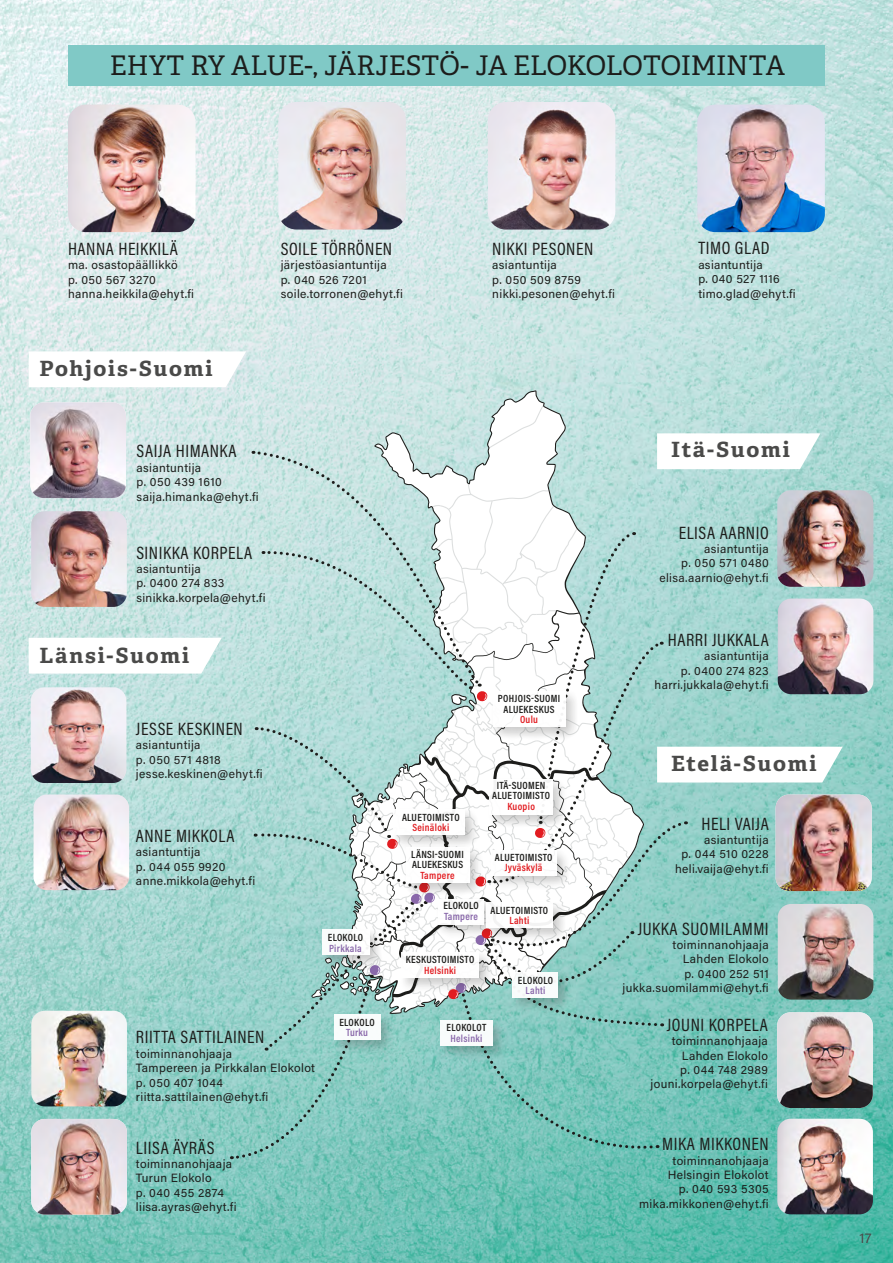
<style>
.page{position:relative;width:893px;height:1263px;background:#fff}
.page>*{position:absolute;margin:0;border:0;box-sizing:border-box;transform-origin:0 0}
.t1{font:27px "Adelle PE";letter-spacing:-.01em;color:#1d1d1b}
.Paikkaunnat_liput{font:700 21px "Adelle PE";letter-spacing:.075em;color:#4a4a49;scale:1.06 1}
.Järjestötyypit_NIMI{font:18px "Acumin Pro Cond";letter-spacing:.03em;color:#1d1d1b}
.t2{font:13.5px "Acumin Pro";color:#4a4a49}
.p_jarjestötyypit{font:12px "Acumin Pro";letter-spacing:.03em;color:#1d1d1b}
.p_järjestötyypit_oik{font:12px "Acumin Pro";letter-spacing:.03em;color:#1d1d1b}
.Järjestötyypit_NIMI-2{font:12px "Acumin Pro";letter-spacing:.03em;color:#1d1d1b}
.t3{font:600 10.5px/10.5px "Acumin Pro Cond";letter-spacing:.025em;color:#1d1d1b;text-align:center}
.t4{font:600 10.5px "Acumin Pro Cond";letter-spacing:.03em;color:#e21c21}
.t5{font:600 10.5px "Acumin Pro Cond";letter-spacing:.03em;color:#8968aa}
</style>
<div class="page">
<img style="left:0;top:0;width:893px;height:1263px">
<svg style="left:343px;top:390px;width:301px;height:142px"></svg>
<svg style="left:256px;top:450px;width:226px;height:82px"></svg>
<svg style="left:29px;top:351px;width:217px;height:36px"></svg>
<svg style="left:29px;top:638px;width:193px;height:36px"></svg>
<img style="left:31px;top:687px;width:95px;height:96px">
<img style="left:30px;top:402px;width:96px;height:96px">
<img style="left:31px;top:511px;width:96px;height:96px">
<img style="left:777px;top:490px;width:96px;height:97px">
<img style="left:34px;top:794px;width:95px;height:96px">
<img style="left:31px;top:1119px;width:96px;height:95px">
<img style="left:843px;top:1012px;width:30px;height:96px">
<img style="left:31px;top:1011px;width:96px;height:95px">
<img style="left:843px;top:598px;width:30px;height:96px">
<img style="left:777px;top:1119px;width:96px;height:95px">
<img style="left:843px;top:904px;width:30px;height:95px">
<img style="left:843px;top:794px;width:29px;height:97px">
<img style="left:278px;top:102px;width:128px;height:128px">
<img style="left:488px;top:102px;width:127px;height:128px">
<svg style="left:657px;top:433px;width:163px;height:36px"></svg>
<svg style="left:231px;top:532px;width:612px;height:628px"></svg>
<img style="left:697px;top:105px;width:128px;height:127px">
<div style="left:68px;top:46px;width:757px;height:40px;background:#80c9c6"></div>
<img style="left:68px;top:105px;width:128px;height:127px">
<h1 class="t1" style="left:110px;top:45px;width:677px">EHYT RY ALUE-, JÄRJESTÖ- JA ELOKOLOTOIMINTA</h1>
<p class="Järjestötyypit_NIMI" style="left:68px;top:237px;width:111px">HANNA HEIKKILÄ</p>
<p class="p_jarjestötyypit" style="left:68px;top:257px;width:111px">ma. osastopäällikkö</p>
<p class="p_jarjestötyypit" style="left:68px;top:271px;width:89px">p. 050 567 3270</p>
<p class="p_jarjestötyypit" style="left:68px;top:286px;width:128px">hanna.heikkila@ehyt.fi</p>
<p class="Paikkaunnat_liput" style="left:40px;top:353px;width:165px">Pohjois-Suomi</p>
<p class="Järjestötyypit_NIMI" style="left:281px;top:237px;width:113px">SOILE TÖRRÖNEN</p>
<p class="p_jarjestötyypit" style="left:281px;top:257px;width:108px">järjestöasiantuntija</p>
<p class="p_jarjestötyypit" style="left:281px;top:271px;width:88px">p. 040 526 7201</p>
<p class="p_jarjestötyypit" style="left:281px;top:286px;width:124px">soile.torronen@ehyt.fi</p>
<p class="Järjestötyypit_NIMI" style="left:492px;top:237px;width:102px">NIKKI PESONEN</p>
<p class="p_jarjestötyypit" style="left:492px;top:257px;width:66px">asiantuntija</p>
<p class="p_jarjestötyypit" style="left:492px;top:271px;width:90px">p. 050 509 8759</p>
<p class="p_jarjestötyypit" style="left:492px;top:286px;width:124px">nikki.pesonen@ehyt.fi</p>
<p class="Järjestötyypit_NIMI" style="left:698px;top:236px;width:73px">TIMO GLAD</p>
<p class="p_jarjestötyypit" style="left:698px;top:256px;width:66px">asiantuntija</p>
<p class="p_jarjestötyypit" style="left:698px;top:271px;width:83px">p. 040 527 1116</p>
<p class="p_jarjestötyypit" style="left:698px;top:285px;width:99px">timo.glad@ehyt.fi</p>
<p class="Järjestötyypit_NIMI" style="left:137px;top:440px;width:101px">SAIJA HIMANKA</p>
<p class="p_jarjestötyypit" style="left:137px;top:459px;width:66px">asiantuntija</p>
<p class="p_jarjestötyypit" style="left:137px;top:474px;width:87px">p. 050 439 1610</p>
<p class="p_jarjestötyypit" style="left:137px;top:488px;width:124px">saija.himanka@ehyt.fi</p>
<p class="Järjestötyypit_NIMI" style="left:136px;top:541px;width:117px">SINIKKA KORPELA</p>
<p class="p_jarjestötyypit" style="left:136px;top:560px;width:66px">asiantuntija</p>
<p class="p_jarjestötyypit" style="left:136px;top:575px;width:90px">p. 0400 274 833</p>
<p class="p_jarjestötyypit" style="left:136px;top:589px;width:131px">sinikka.korpela@ehyt.fi</p>
<p class="Paikkaunnat_liput" style="left:40px;top:640px;width:143px">Länsi-Suomi</p>
<p class="Järjestötyypit_NIMI" style="left:136px;top:717px;width:108px">JESSE KESKINEN</p>
<p class="p_jarjestötyypit" style="left:136px;top:737px;width:66px">asiantuntija</p>
<p class="p_jarjestötyypit" style="left:136px;top:751px;width:86px">p. 050 571 4818</p>
<p class="p_jarjestötyypit" style="left:136px;top:765px;width:128px">jesse.keskinen@ehyt.fi</p>
<p class="Järjestötyypit_NIMI" style="left:136px;top:824px;width:100px">ANNE MIKKOLA</p>
<p class="p_jarjestötyypit" style="left:136px;top:844px;width:66px">asiantuntija</p>
<p class="p_jarjestötyypit" style="left:136px;top:858px;width:91px">p. 044 055 9920</p>
<p class="p_jarjestötyypit" style="left:136px;top:872px;width:121px">anne.mikkola@ehyt.fi</p>
<p class="t3" style="left:328px;top:932px;width:37px">ELOKOLO</p>
<p class="t5" style="left:329px;top:941px;width:34px">Pirkkala</p>
<p class="Järjestötyypit_NIMI" style="left:136px;top:1025px;width:130px">RIITTA SATTILAINEN</p>
<p class="p_jarjestötyypit" style="left:136px;top:1045px;width:98px">toiminnanohjaaja</p>
<p class="p_jarjestötyypit" style="left:136px;top:1060px;width:181px">Tampereen ja Pirkkalan Elokolot</p>
<p class="p_jarjestötyypit" style="left:136px;top:1074px;width:89px">p. 050 407 1044</p>
<p class="p_jarjestötyypit" style="left:136px;top:1088px;width:134px">riitta.sattilainen@ehyt.fi</p>
<p class="Järjestötyypit_NIMI" style="left:136px;top:1136px;width:80px">LIISA ÄYRÄS</p>
<p class="p_jarjestötyypit" style="left:136px;top:1155px;width:98px">toiminnanohjaaja</p>
<p class="p_jarjestötyypit" style="left:136px;top:1170px;width:77px">Turun Elokolo</p>
<p class="p_jarjestötyypit" style="left:136px;top:1184px;width:89px">p. 040 455 2874</p>
<p class="p_jarjestötyypit" style="left:136px;top:1199px;width:102px">liisa.ayras@ehyt.fi</p>
<p class="t3" style="left:339px;top:1017px;width:37px">ELOKOLO</p>
<p class="t5" style="left:346px;top:1026px;width:23px">Turku</p>
<p class="t3" style="left:498px;top:693px;width:64px">POHJOIS-SUOMI<br>ALUEKESKUS</p>
<p class="t4" style="left:520px;top:713px;width:20px">Oulu</p>
<p class="t3" style="left:402px;top:811px;width:59px">ALUETOIMISTO</p>
<p class="t4" style="left:412px;top:820px;width:38px">Seinäloki</p>
<p class="t3" style="left:411px;top:848px;width:54px;text-align:left">LÄNSI-SUOMI<br>ALUEKESKUS</p>
<p class="t4" style="left:420px;top:868px;width:36px">Tampere</p>
<p class="t3" style="left:443px;top:900px;width:37px">ELOKOLO</p>
<p class="t5" style="left:444px;top:909px;width:36px">Tampere</p>
<p class="t3" style="left:406px;top:954px;width:70px">KESKUSTOIMISTO</p>
<p class="t4" style="left:424px;top:963px;width:34px">Helsinki</p>
<p class="t3" style="left:492px;top:780px;width:59px">ITÄ-SUOMEN<br>ALUETOIMISTO</p>
<p class="t4" style="left:507px;top:799px;width:29px">Kuopio</p>
<p class="t3" style="left:495px;top:852px;width:59px">ALUETOIMISTO</p>
<p class="t4" style="left:505px;top:861px;width:39px">Jyväskylä</p>
<p class="t3" style="left:491px;top:905px;width:59px">ALUETOIMISTO</p>
<p class="t4" style="left:509px;top:914px;width:22px">Lahti</p>
<p class="t3" style="left:518px;top:974px;width:37px">ELOKOLO</p>
<p class="t5" style="left:525px;top:984px;width:22px">Lahti</p>
<p class="t3" style="left:447px;top:1022px;width:41px">ELOKOLOT</p>
<p class="t5" style="left:450px;top:1031px;width:34px">Helsinki</p>
<p class="Paikkaunnat_liput" style="left:671px;top:434px;width:113px">Itä-Suomi</p>
<p class="Järjestötyypit_NIMI" style="left:679px;top:521px;width:91px">ELISA AARNIO</p>
<p class="p_järjestötyypit_oik" style="left:704px;top:540px;width:66px">asiantuntija</p>
<p class="p_järjestötyypit_oik" style="left:681px;top:555px;width:89px">p. 050 571 0480</p>
<p class="Järjestötyypit_NIMI-2" style="left:659px;top:569px;width:111px">elisa.aarnio@ehyt.fi</p>
<p class="Järjestötyypit_NIMI" style="left:668px;top:628px;width:102px">HARRI JUKKALA</p>
<p class="p_järjestötyypit_oik" style="left:704px;top:648px;width:66px">asiantuntija</p>
<p class="p_järjestötyypit_oik" style="left:681px;top:662px;width:89px">p. 0400 274 823</p>
<p class="p_järjestötyypit_oik" style="left:655px;top:677px;width:116px">harri.jukkala@ehyt.fi</p>
<p class="Paikkaunnat_liput" style="left:671px;top:748px;width:139px">Etelä-Suomi</p>
<p class="Järjestötyypit_NIMI" style="left:701px;top:812px;width:69px">HELI VAIJA</p>
<p class="p_järjestötyypit_oik" style="left:704px;top:831px;width:66px">asiantuntija</p>
<p class="p_järjestötyypit_oik" style="left:681px;top:846px;width:89px">p. 044 510 0228</p>
<p class="p_järjestötyypit_oik" style="left:675px;top:860px;width:95px">heli.vaija@ehyt.fi</p>
<p class="Järjestötyypit_NIMI" style="left:638px;top:917px;width:133px">JUKKA SUOMILAMMI</p>
<p class="p_järjestötyypit_oik" style="left:672px;top:936px;width:98px">toiminnanohjaaja</p>
<p class="p_järjestötyypit_oik" style="left:683px;top:951px;width:88px">Lahden Elokolo</p>
<p class="p_järjestötyypit_oik" style="left:684px;top:965px;width:86px">p. 0400 252 511</p>
<p class="p_järjestötyypit_oik" style="left:622px;top:980px;width:148px">jukka.suomilammi@ehyt.fi</p>
<p class="Järjestötyypit_NIMI" style="left:667px;top:1013px;width:103px">JOUNI KORPELA</p>
<p class="p_järjestötyypit_oik" style="left:672px;top:1033px;width:98px">toiminnanohjaaja</p>
<p class="p_järjestötyypit_oik" style="left:682px;top:1047px;width:88px">Lahden Elokolo</p>
<p class="p_järjestötyypit_oik" style="left:680px;top:1061px;width:89px">p. 044 748 2989</p>
<p class="p_järjestötyypit_oik" style="left:651px;top:1076px;width:119px">jouni.korpela@ehyt.fi</p>
<p class="Järjestötyypit_NIMI" style="left:662px;top:1132px;width:108px">MIKA MIKKONEN</p>
<p class="p_järjestötyypit_oik" style="left:672px;top:1152px;width:98px">toiminnanohjaaja</p>
<p class="p_järjestötyypit_oik" style="left:668px;top:1166px;width:103px">Helsingin Elokolot</p>
<p class="p_järjestötyypit_oik" style="left:679px;top:1181px;width:91px">p. 040 593 5305</p>
<p class="p_järjestötyypit_oik" style="left:639px;top:1195px;width:131px">mika.mikkonen@ehyt.fi</p>
<p class="t2" style="left:859px;top:1229px;width:14px">17</p>
</div>
